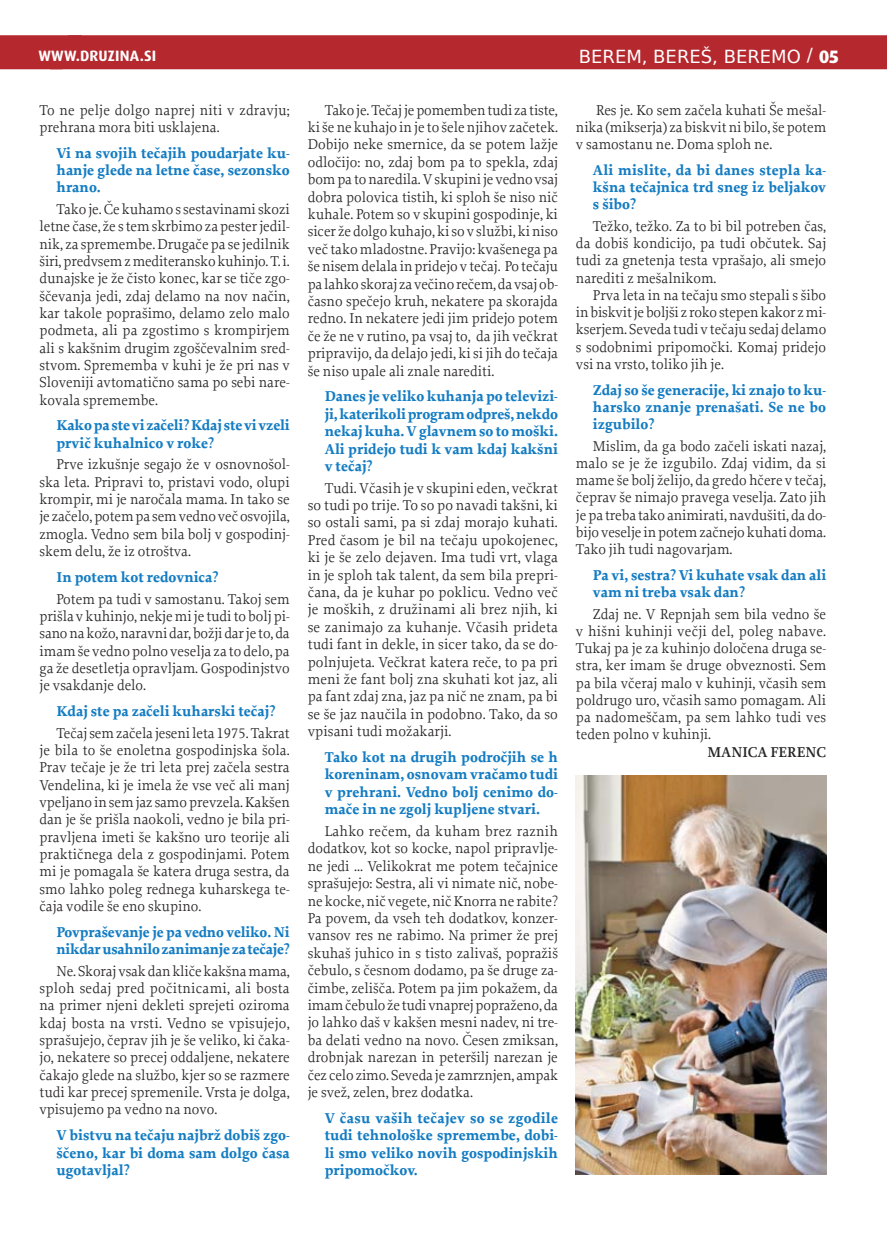
<style>
.page{position:relative;width:887px;height:1257px;background:#fff}
.page>*{position:absolute;margin:0;border:0;box-sizing:border-box;transform-origin:0 0}
.t1{font:18px "DejaVu Sans";color:#fff}
.t2{font:15px/17.4px "Proforma";color:#272425;text-align:justify}
.t3{font:700 15px/17.4px "Proforma";color:#147cc2;text-align:justify}
.t4{font:700 15px "Dax Pro";letter-spacing:.01em;color:#fff}
.t5{font:600 15px "Proforma";color:#272425}
.s1{font-family:"Dax Pro";font-weight:800}
</style>
<div class="page">
<div style="left:0;top:35px;width:887px;height:34px;background:#b4282e"></div>
<img style="left:576px;top:775px;width:250px;height:400px">
<p class="t4" style="left:39px;top:49px;width:119px">WWW.DRUZINA.SI</p>
<p class="t1" style="left:579px;top:46px;width:262px">BEREM, BEREŠ, BEREMO / <span class="s1">05</span></p>
<p class="t2" style="left:40px;top:102px;width:252px">To ne pelje dolgo naprej niti v zdravju; prehrana mora biti usklajena.</p>
<p class="t3" style="left:57px;top:146px;width:235px">Vi na svojih tečajih poudarjate ku&shy;hanje glede na letne čase, sezonsko hrano.</p>
<p class="t2" style="left:40px;top:202px;width:252px;text-indent:17px">Tako je. Če kuhamo s sestavinami skozi letne čase, že s tem skrbimo za pester jedil&shy;nik, za spremembe. Drugače pa se jedilnik širi, predvsem z mediteransko kuhinjo. T. i. dunajske je že čisto konec, kar se tiče zgo&shy;ščevanja jedi, zdaj delamo na nov način, kar takole poprašimo, delamo zelo malo podmeta, ali pa zgostimo s krompirjem ali s kakšnim drugim zgoščevalnim sred&shy;stvom. Sprememba v kuhi je že pri nas v Sloveniji avtomatično sama po sebi nare&shy;kovala spremembe.</p>
<p class="t3" style="left:57px;top:418px;width:235px">Kako pa ste vi začeli? Kdaj ste vi vzeli prvič kuhalnico v roke?</p>
<p class="t2" style="left:40px;top:457px;width:252px;text-indent:17px">Prve izkušnje segajo že v osnovnošol&shy;ska leta. Pripravi to, pristavi vodo, olupi krompir, mi je naročala mama. In tako se je začelo, potem pa sem vedno več osvojila, zmogla. Vedno sem bila bolj v gospodinj&shy;skem delu, že iz otroštva.</p>
<p class="t3" style="left:57px;top:570px;width:163px">In potem kot redovnica?</p>
<p class="t2" style="left:40px;top:591px;width:252px;text-indent:17px">Potem pa tudi v samostanu. Takoj sem prišla v kuhinjo, nekje mi je tudi to bolj pi&shy;sano na kožo, naravni dar, božji dar je to, da imam še vedno polno veselja za to delo, pa ga že desetletja opravljam. Gospodinjstvo je vsakdanje delo.</p>
<p class="t3" style="left:57px;top:704px;width:220px">Kdaj ste pa začeli kuharski tečaj?</p>
<p class="t2" style="left:40px;top:725px;width:252px;text-indent:17px">Tečaj sem začela jeseni leta 1975. Takrat je bila to še enoletna gospodinjska šola.<br>Prav tečaje je že tri leta prej začela sestra Vendelina, ki je imela že vse več ali manj vpeljano in sem jaz samo prevzela. Kakšen dan je še prišla naokoli, vedno je bila pri&shy;pravljena imeti še kakšno uro teorije ali praktičnega dela z gospodinjami. Potem mi je pomagala še katera druga sestra, da smo lahko poleg rednega kuharskega te&shy;čaja vodile še eno skupino.</p>
<p class="t3" style="left:57px;top:925px;width:235px">Povpraševanje je pa vedno veliko. Ni nikdar usahnilo zanimanje za tečaje?</p>
<p class="t2" style="left:40px;top:963px;width:252px;text-indent:17px">Ne. Skoraj vsak dan kliče kakšna mama, sploh sedaj pred počitnicami, ali bosta na primer njeni dekleti sprejeti oziroma kdaj bosta na vrsti. Vedno se vpisujejo, sprašujejo, čeprav jih je še veliko, ki čaka&shy;jo, nekatere so precej oddaljene, nekatere čakajo glede na službo, kjer so se razmere tudi kar precej spremenile. Vrsta je dolga, vpisujemo pa vedno na novo.</p>
<p class="t3" style="left:57px;top:1128px;width:235px">V bistvu na tečaju najbrž dobiš zgo&shy;ščeno, kar bi doma sam dolgo časa ugotavljal?</p>
<p class="t2" style="left:576px;top:102px;width:252px;text-indent:20px">Res je. Ko sem začela kuhati Še mešal&shy;nika (mikserja) za biskvit ni bilo, še potem v samostanu ne. Doma sploh ne.</p>
<p class="t3" style="left:593px;top:163px;width:235px">Ali mislite, da bi danes stepla ka&shy;kšna tečajnica trd sneg iz beljakov s šibo?</p>
<p class="t2" style="left:576px;top:219px;width:252px;text-indent:17px">Težko, težko. Za to bi bil potreben čas, da dobiš kondicijo, pa tudi občutek. Saj tudi za gnetenja testa vprašajo, ali smejo narediti z mešalnikom.</p>
<p class="t2" style="left:576px;top:288px;width:252px;text-indent:17px">Prva leta in na tečaju smo stepali s šibo in biskvit je boljši z roko stepen kakor z mi&shy;kserjem. Seveda tudi v tečaju sedaj delamo s sodobnimi pripomočki. Komaj pridejo vsi na vrsto, toliko jih je.</p>
<p class="t3" style="left:593px;top:383px;width:235px">Zdaj so še generacije, ki znajo to ku&shy;harsko znanje prenašati. Se ne bo izgubilo?</p>
<p class="t2" style="left:576px;top:438px;width:252px;text-indent:17px">Mislim, da ga bodo začeli iskati nazaj, malo se je že izgubilo. Zdaj vidim, da si mame še bolj želijo, da gredo hčere v tečaj, čeprav še nimajo pravega veselja. Zato jih je pa treba tako animirati, navdušiti, da do&shy;bijo veselje in potem začnejo kuhati doma.<br>Tako jih tudi nagovarjam.</p>
<p class="t3" style="left:593px;top:568px;width:235px">Pa vi, sestra? Vi kuhate vsak dan ali vam ni treba vsak dan?</p>
<p class="t2" style="left:576px;top:606px;width:252px;text-indent:17px">Zdaj ne. V Repnjah sem bila vedno še v hišni kuhinji večji del, poleg nabave.<br>Tukaj pa je za kuhinjo določena druga se&shy;stra, ker imam še druge obveznosti. Sem pa bila včeraj malo v kuhinji, včasih sem poldrugo uro, včasih samo pomagam. Ali pa nadomeščam, pa sem lahko tudi ves teden polno v kuhinji.</p>
<p class="t5" style="left:707px;top:746px;width:120px">MANICA FERENC</p>
<p class="t2" style="left:308px;top:102px;width:252px;text-indent:17px">Tako je. Tečaj je pomemben tudi za tiste, ki še ne kuhajo in je to šele njihov začetek.<br>Dobijo neke smernice, da se potem lažje odločijo: no, zdaj bom pa to spekla, zdaj bom pa to naredila. V skupini je vedno vsaj dobra polovica tistih, ki sploh še niso nič kuhale. Potem so v skupini gospodinje, ki sicer že dolgo kuhajo, ki so v službi, ki niso več tako mladostne. Pravijo: kvašenega pa še nisem delala in pridejo v tečaj. Po tečaju pa lahko skoraj za večino rečem, da vsaj ob&shy;časno spečejo kruh, nekatere pa skorajda redno. In nekatere jedi jim pridejo potem če že ne v rutino, pa vsaj to, da jih večkrat pripravijo, da delajo jedi, ki si jih do tečaja še niso upale ali znale narediti.</p>
<p class="t3" style="left:325px;top:389px;width:235px">Danes je veliko kuhanja po televizi&shy;ji, katerikoli program odpreš, nekdo nekaj kuha. V glavnem so to moški.<br>Ali pridejo tudi k vam kdaj kakšni v tečaj?</p>
<p class="t2" style="left:308px;top:480px;width:252px;text-indent:17px">Tudi. Včasih je v skupini eden, večkrat so tudi po trije. To so po navadi takšni, ki so ostali sami, pa si zdaj morajo kuhati.<br>Pred časom je bil na tečaju upokojenec, ki je še zelo dejaven. Ima tudi vrt, vlaga in je sploh tak talent, da sem bila prepri&shy;čana, da je kuhar po poklicu. Vedno več je moških, z družinami ali brez njih, ki se zanimajo za kuhanje. Včasih prideta tudi fant in dekle, in sicer tako, da se do&shy;polnjujeta. Večkrat katera reče, to pa pri meni že fant bolj zna skuhati kot jaz, ali pa fant zdaj zna, jaz pa nič ne znam, pa bi se še jaz naučila in podobno. Tako, da so vpisani tudi možakarji.</p>
<p class="t3" style="left:325px;top:750px;width:235px">Tako kot na drugih področjih se h koreninam, osnovam vračamo tudi v prehrani. Vedno bolj cenimo do&shy;mače in ne zgolj kupljene stvari.</p>
<p class="t2" style="left:308px;top:823px;width:252px;text-indent:17px">Lahko rečem, da kuham brez raznih dodatkov, kot so kocke, napol pripravlje&shy;ne jedi … Velikokrat me potem tečajnice sprašujejo: Sestra, ali vi nimate nič, nobe&shy;ne kocke, nič vegete, nič Knorra ne rabite?<br>Pa povem, da vseh teh dodatkov, konzer&shy;vansov res ne rabimo. Na primer že prej skuhaš juhico in s tisto zalivaš, popražiš čebulo, s česnom dodamo, pa še druge za&shy;čimbe, zelišča. Potem pa jim pokažem, da imam čebulo že tudi vnaprej popraženo, da jo lahko daš v kakšen mesni nadev, ni tre&shy;ba delati vedno na novo. Česen zmiksan, drobnjak narezan in peteršilj narezan je čez celo zimo. Seveda je zamrznjen, ampak je svež, zelen, brez dodatka.</p>
<p class="t3" style="left:325px;top:1111px;width:235px">V času vaših tečajev so se zgodile tudi tehnološke spremembe, dobi&shy;li smo veliko novih gospodinjskih pripomočkov.</p>
</div>
